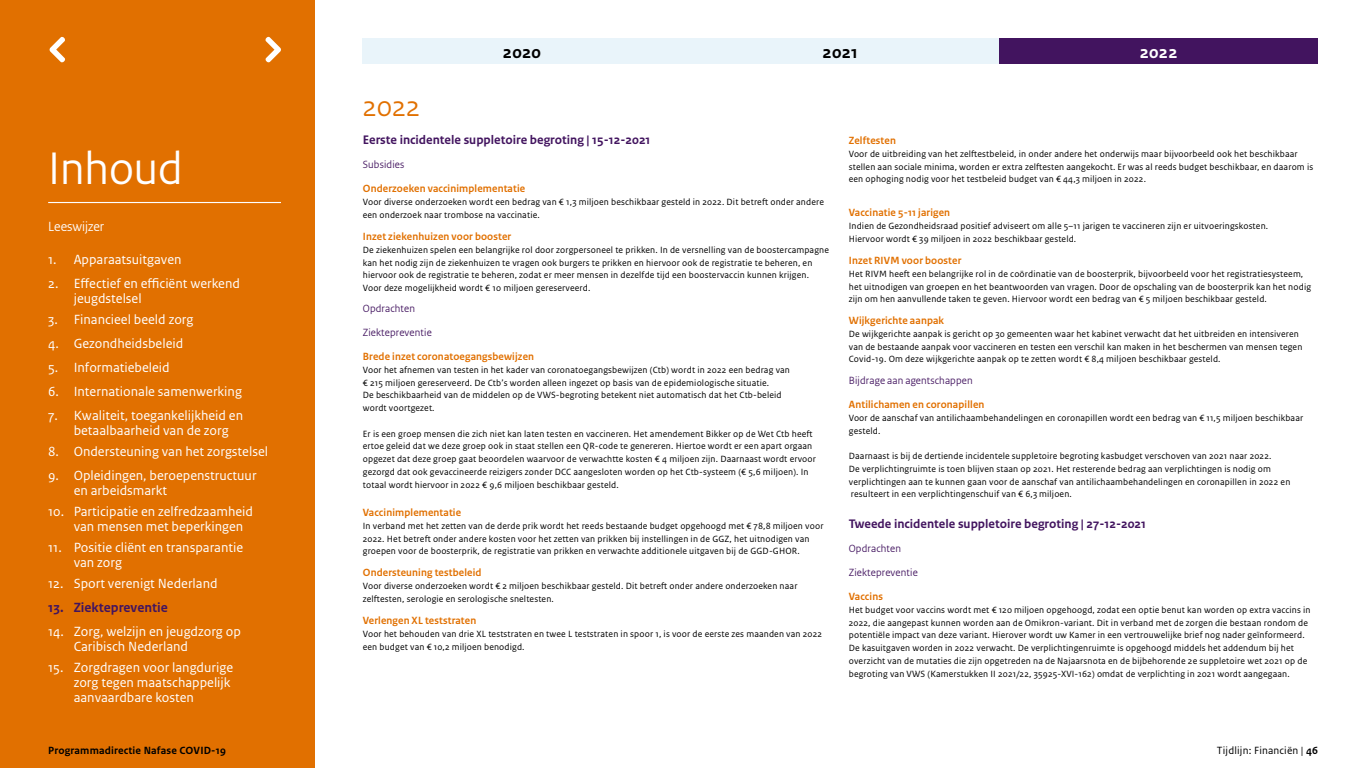
<style>
.page{position:relative;width:1366px;height:768px;background:#fff}
.page>*{position:absolute;margin:0;border:0;box-sizing:border-box;transform-origin:0 0}
.Kop_1{font:48px "Rijksoverheid Sans Heading";color:#fff}
.Jaar{font:30px "Rijksoverheid Sans Heading";color:#e17000}
.Maand_Zwart{font:700 18px "Rijksoverheid Sans Text";letter-spacing:.015em;color:#000}
.Maand_Wit{font:700 18px "Rijksoverheid Sans Text";color:#fff}
.Kop_2_genummerd-1a{font:14px/15px "Rijksoverheid Sans Text";color:#fff}
.Kop_2_genummerd-1{font:700 14px "Rijksoverheid Sans Text";color:#42145f}
.Kop_2{font:14px "Rijksoverheid Sans Heading";color:#fff}
.Maand{font:700 13px "Rijksoverheid Sans Text";color:#42145f}
.Kop_3_Oranje{font:700 11px "Rijksoverheid Sans Heading";letter-spacing:.015em;color:#e17000}
.Kop_3_Paars{font:11px "Rijksoverheid Sans Heading";letter-spacing:.015em;color:#42145f}
.t1{font:700 11px "Rijksoverheid Sans Text";letter-spacing:.015em;color:#000}
.t2{font:11px "Rijksoverheid Sans Text";letter-spacing:.015em;color:#000}
.Plat{font:9.5px/12.8px "Rijksoverheid Sans Text";letter-spacing:.015em;color:#000}
.s1{font-weight:700}
</style>
<div class="page">
<div style="left:0;top:0;width:315px;height:768px;background:#e17000"></div>
<hr style="left:48px;top:202px;width:233px;height:1px;background:#fff">
<svg style="left:49px;top:36px;width:16px;height:27px"></svg>
<svg style="left:265px;top:36px;width:16px;height:27px"></svg>
<div style="left:363px;top:38px;width:318px;height:26px;background:#e9f4fa"></div>
<div style="left:681px;top:38px;width:318px;height:26px;background:#e9f4fa"></div>
<div style="left:999px;top:38px;width:319px;height:26px;background:#42145f"></div>
<h1 class="Kop_1" style="left:48px;top:141px;width:136px">Inhoud</h1>
<h2 class="Kop_2" style="left:48px;top:219px;width:57px">Leeswijzer</h2>
<h2 class="Kop_2_genummerd-1a" style="left:48px;top:252px;width:135px">1. Apparaatsuitgaven</h2>
<h2 class="Kop_2_genummerd-1a" style="left:74px;top:276px;width:168px;text-indent:-26px">2. Effectief en efficiënt werkend jeugdstelsel</h2>
<h2 class="Kop_2_genummerd-1a" style="left:48px;top:312px;width:147px">3. Financieel beeld zorg</h2>
<h2 class="Kop_2_genummerd-1a" style="left:48px;top:336px;width:137px">4. Gezondheidsbeleid</h2>
<h2 class="Kop_2_genummerd-1a" style="left:48px;top:360px;width:123px">5. Informatiebeleid</h2>
<h2 class="Kop_2_genummerd-1a" style="left:48px;top:384px;width:195px">6. Internationale samenwerking</h2>
<h2 class="Kop_2_genummerd-1a" style="left:74px;top:408px;width:171px;text-indent:-26px">7. Kwaliteit, toegankelijkheid en betaalbaarheid van de zorg</h2>
<h2 class="Kop_2_genummerd-1a" style="left:48px;top:444px;width:221px">8. Ondersteuning van het zorgstelsel</h2>
<h2 class="Kop_2_genummerd-1a" style="left:74px;top:468px;width:184px;text-indent:-26px">9. Opleidingen, beroepenstructuur en arbeidsmarkt</h2>
<h2 class="Kop_2_genummerd-1a" style="left:74px;top:504px;width:181px;text-indent:-26px">10. Participatie en zelfredzaamheid van mensen met beperkingen</h2>
<h2 class="Kop_2_genummerd-1a" style="left:74px;top:540px;width:171px;text-indent:-26px">11. Positie cliënt en transparantie van zorg</h2>
<h2 class="Kop_2_genummerd-1a" style="left:48px;top:576px;width:171px">12. Sport verenigt Nederland</h2>
<h2 class="Kop_2_genummerd-1" style="left:48px;top:600px;width:121px">13. Ziektepreventie</h2>
<h2 class="Kop_2_genummerd-1a" style="left:74px;top:624px;width:169px;text-indent:-26px">14. Zorg, welzijn en jeugdzorg op<br>Caribisch Nederland</h2>
<h2 class="Kop_2_genummerd-1a" style="left:74px;top:660px;width:161px;text-indent:-26px">15. Zorgdragen voor langdurige zorg tegen maatschappelijk aanvaardbare kosten</h2>
<p class="Maand_Zwart" style="left:503px;top:42px;width:40px">2020</p>
<p class="Maand_Zwart" style="left:823px;top:42px;width:37px">2021</p>
<p class="Maand_Wit" style="left:1140px;top:42px;width:39px">2022</p>
<h1 class="Jaar" style="left:363px;top:89px;width:59px">2022</h1>
<h2 class="Maand" style="left:363px;top:132px;width:289px">Eerste incidentele suppletoire begroting | 15-12-2021</h2>
<h3 class="Kop_3_Paars" style="left:363px;top:158px;width:43px">Subsidies</h3>
<h3 class="Kop_3_Oranje" style="left:363px;top:182px;width:164px">Onderzoeken vaccinimplementatie</h3>
<p class="Plat" style="left:363px;top:195px;width:463px">Voor diverse onderzoeken wordt een bedrag van € 1,3 miljoen beschikbaar gesteld in 2022. Dit betreft onder andere een onderzoek naar trombose na vaccinatie.</p>
<h3 class="Kop_3_Oranje" style="left:363px;top:230px;width:150px">Inzet ziekenhuizen voor booster</h3>
<p class="Plat" style="left:363px;top:243px;width:468px">De ziekenhuizen spelen een belangrijke rol door zorgpersoneel te prikken. In de versnelling van de boostercampagne</p>
<p class="Plat" style="left:363px;top:256px;width:451px">kan het nodig zijn de ziekenhuizen te vragen ook burgers te prikken en hiervoor ook de registratie te beheren, en hiervoor ook de registratie te beheren, zodat er meer mensen in dezelfde tijd een boostervaccin kunnen krijgen.<br>Voor deze mogelijkheid wordt € 10 miljoen gereserveerd.</p>
<h3 class="Kop_3_Paars" style="left:363px;top:302px;width:54px">Opdrachten</h3>
<h3 class="Kop_3_Paars" style="left:363px;top:326px;width:70px">Ziektepreventie</h3>
<h3 class="Kop_3_Oranje" style="left:363px;top:350px;width:173px">Brede inzet coronatoegangsbewijzen</h3>
<p class="Plat" style="left:363px;top:363px;width:429px">Voor het afnemen van testen in het kader van coronatoegangsbewijzen (Ctb) wordt in 2022 een bedrag van € 215 miljoen gereserveerd. De Ctb’s worden alleen ingezet op basis van de epidemiologische situatie.<br>De beschikbaarheid van de middelen op de VWS-begroting betekent niet automatisch dat het Ctb-beleid wordt voortgezet.</p>
<p class="Plat" style="left:363px;top:427px;width:455px">Er is een groep mensen die zich niet kan laten testen en vaccineren. Het amendement Bikker op de Wet Ctb heeft ertoe geleid dat we deze groep ook in staat stellen een QR-code te genereren. Hiertoe wordt er een apart orgaan opgezet dat deze groep gaat beoordelen waarvoor de verwachtte kosten € 4 miljoen zijn. Daarnaast wordt ervoor gezorgd dat ook gevaccineerde reizigers zonder DCC aangesloten worden op het Ctb-systeem (€ 5,6 miljoen). In totaal wordt hiervoor in 2022 € 9,6 miljoen beschikbaar gesteld.</p>
<h3 class="Kop_3_Oranje" style="left:363px;top:506px;width:100px">Vaccinimplementatie</h3>
<p class="Plat" style="left:363px;top:519px;width:462px">In verband met het zetten van de derde prik wordt het reeds bestaande budget opgehoogd met € 78,8 miljoen voor<br>2022. Het betreft onder andere kosten voor het zetten van prikken bij instellingen in de GGZ, het uitnodigen van groepen voor de boosterprik, de registratie van prikken en verwachte additionele uitgaven bij de GGD-GHOR.</p>
<h3 class="Kop_3_Oranje" style="left:363px;top:566px;width:120px">Ondersteuning testbeleid</h3>
<p class="Plat" style="left:363px;top:579px;width:436px">Voor diverse onderzoeken wordt € 2 miljoen beschikbaar gesteld. Dit betreft onder andere onderzoeken naar</p>
<p class="Plat" style="left:363px;top:592px;width:193px">zelftesten, serologie en serologische sneltesten.</p>
<h3 class="Kop_3_Oranje" style="left:363px;top:614px;width:115px">Verlengen XL teststraten</h3>
<p class="Plat" style="left:363px;top:627px;width:461px">Voor het behouden van drie XL teststraten en twee L teststraten in spoor 1, is voor de eerste zes maanden van 2022 een budget van € 10,2 miljoen benodigd.</p>
<h3 class="Kop_3_Oranje" style="left:849px;top:134px;width:49px">Zelftesten</h3>
<p class="Plat" style="left:849px;top:147px;width:466px">Voor de uitbreiding van het zelftestbeleid, in onder andere het onderwijs maar bijvoorbeeld ook het beschikbaar stellen aan sociale minima, worden er extra zelftesten aangekocht. Er was al reeds budget beschikbaar, en daarom is een ophoging nodig voor het testbeleid budget van € 44,3 miljoen in 2022.</p>
<h3 class="Kop_3_Oranje" style="left:849px;top:206px;width:103px">Vaccinatie 5-11 jarigen</h3>
<p class="Plat" style="left:849px;top:219px;width:421px">Indien de Gezondheidsraad positief adviseert om alle 5–11 jarigen te vaccineren zijn er uitvoeringskosten.</p>
<p class="Plat" style="left:849px;top:232px;width:229px">Hiervoor wordt € 39 miljoen in 2022 beschikbaar gesteld.</p>
<h3 class="Kop_3_Oranje" style="left:849px;top:254px;width:114px">Inzet RIVM voor booster</h3>
<p class="Plat" style="left:849px;top:267px;width:464px">Het RIVM heeft een belangrijke rol in de coördinatie van de boosterprik, bijvoorbeeld voor het registratiesysteem, het uitnodigen van groepen en het beantwoorden van vragen. Door de opschaling van de boosterprik kan het nodig zijn om hen aanvullende taken te geven. Hiervoor wordt een bedrag van € 5 miljoen beschikbaar gesteld.</p>
<h3 class="Kop_3_Oranje" style="left:849px;top:314px;width:97px">Wijkgerichte aanpak</h3>
<p class="Plat" style="left:849px;top:327px;width:455px">De wijkgerichte aanpak is gericht op 30 gemeenten waar het kabinet verwacht dat het uitbreiden en intensiveren van de bestaande aanpak voor vaccineren en testen een verschil kan maken in het beschermen van mensen tegen<br>Covid-19. Om deze wijkgerichte aanpak op te zetten wordt € 8,4 miljoen beschikbaar gesteld.</p>
<h3 class="Kop_3_Paars" style="left:849px;top:374px;width:125px">Bijdrage aan agentschappen</h3>
<h3 class="Kop_3_Oranje" style="left:849px;top:398px;width:137px">Antilichamen en coronapillen</h3>
<p class="Plat" style="left:849px;top:411px;width:456px">Voor de aanschaf van antilichaambehandelingen en coronapillen wordt een bedrag van € 11,5 miljoen beschikbaar gesteld.</p>
<p class="Plat" style="left:849px;top:450px;width:443px">Daarnaast is bij de dertiende incidentele suppletoire begroting kasbudget verschoven van 2021 naar 2022.<br>De verplichtingruimte is toen blijven staan op 2021. Het resterende bedrag aan verplichtingen is nodig om verplichtingen aan te kunnen gaan voor de aanschaf van antilichaambehandelingen en coronapillen in 2022 en resulteert in een verplichtingenschuif van € 6,3 miljoen.</p>
<h2 class="Maand" style="left:849px;top:516px;width:299px">Tweede incidentele suppletoire begroting | 27-12-2021</h2>
<h3 class="Kop_3_Paars" style="left:849px;top:542px;width:54px">Opdrachten</h3>
<h3 class="Kop_3_Paars" style="left:849px;top:566px;width:70px">Ziektepreventie</h3>
<h3 class="Kop_3_Oranje" style="left:849px;top:590px;width:36px">Vaccins</h3>
<p class="Plat" style="left:849px;top:603px;width:463px">Het budget voor vaccins wordt met € 120 miljoen opgehoogd, zodat een optie benut kan worden op extra vaccins in 2022, die aangepast kunnen worden aan de Omikron-variant. Dit in verband met de zorgen die bestaan rondom de potentiële impact van deze variant. Hierover wordt uw Kamer in een vertrouwelijke brief nog nader geïnformeerd.<br>De kasuitgaven worden in 2022 verwacht. De verplichtingenruimte is opgehoogd middels het addendum bij het overzicht van de mutaties die zijn opgetreden na de Najaarsnota en de bijbehorende 2e suppletoire wet 2021 op de begroting van VWS (Kamerstukken II 2021/22, 35925-XVI-162) omdat de verplichting in 2021 wordt aangegaan.</p>
<p class="t1" style="left:48px;top:744px;width:179px">Programmadirectie Nafase COVID-19</p>
<p class="t2" style="left:1217px;top:744px;width:102px">Tijdlijn: Financiën | <span class="s1">46</span></p>
</div>
